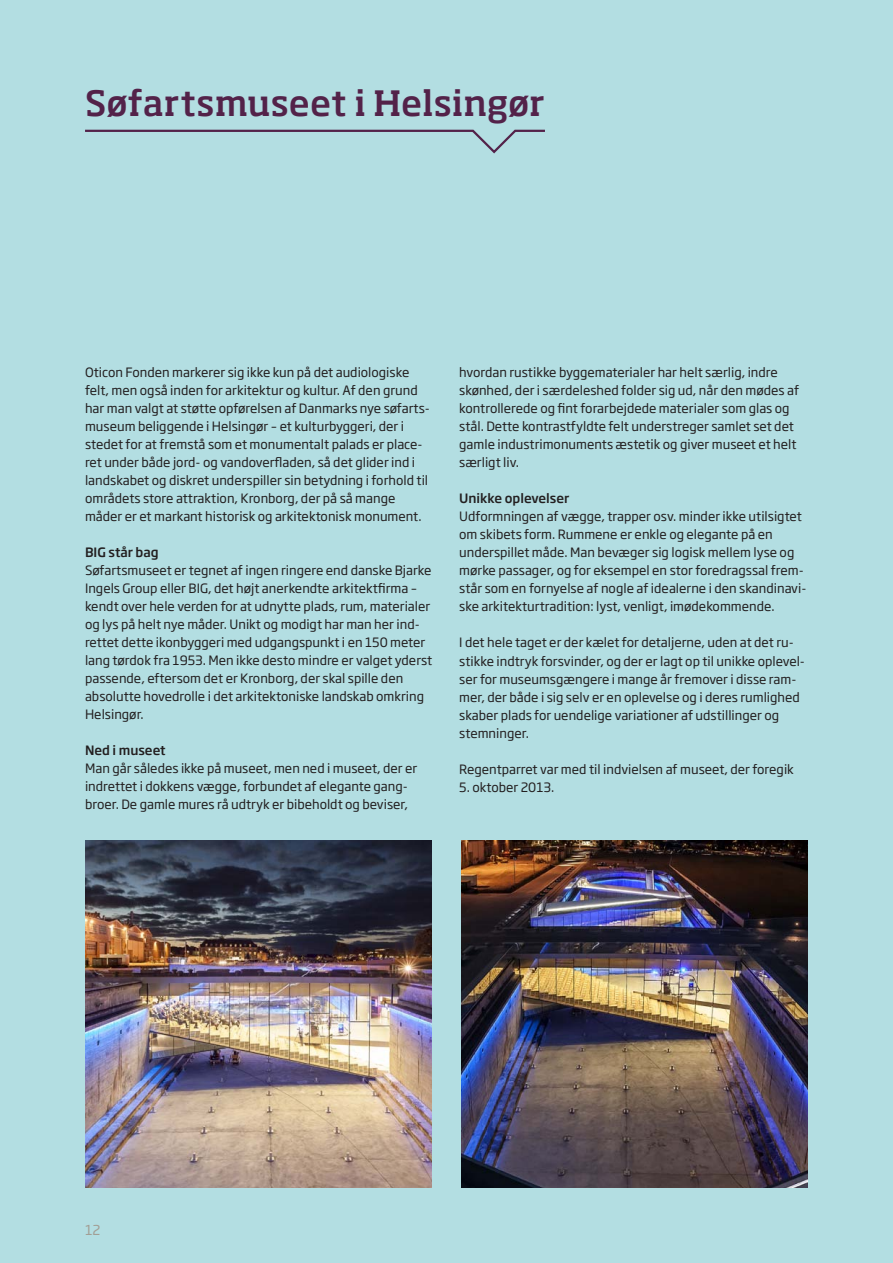
<style>
.page{position:relative;width:893px;height:1263px;background:#b3dee2}
.page>*{position:absolute;margin:0;border:0;box-sizing:border-box;transform-origin:0 0}
.t1{font:500 34.5px "Soho Pro";letter-spacing:.005em;color:#532249}
.t2{font:13.5px "Soho Gothic Pro";color:#a29e94}
.t3{font:12.75px/18px "Soho Gothic Pro";color:#231f20}
.t4{font:500 12.75px "Soho Gothic Pro";color:#231f20}
</style>
<div class="page">
<svg style="left:85px;top:129px;width:460px;height:25px"></svg>
<img style="left:85px;top:841px;width:347px;height:346px">
<img style="left:461px;top:841px;width:347px;height:346px">
<h1 class="t1" style="left:85px;top:79px;width:461px">Søfartsmuseet i Helsingør</h1>
<p class="t3" style="left:85px;top:363px;width:346px">Oticon Fonden markerer sig ikke kun på det audiologiske felt, men også inden for arkitektur og kultur. Af den grund har man valgt at støtte opførelsen af Danmarks nye søfarts&shy;museum beliggende i Helsingør – et kulturbyggeri, der i stedet for at fremstå som et monumentalt palads er place&shy;ret under både jord- og vandoverfladen, så det glider ind i landskabet og diskret underspiller sin betydning i forhold til områdets store attraktion, Kronborg, der på så mange måder er et markant historisk og arkitektonisk monument.</p>
<p class="t4" style="left:85px;top:543px;width:75px">BIG står bag</p>
<p class="t3" style="left:85px;top:561px;width:349px">Søfartsmuseet er tegnet af ingen ringere end danske Bjarke Ingels Group eller BIG, det højt anerkendte arkitektfirma – kendt over hele verden for at udnytte plads, rum, materialer og lys på helt nye måder. Unikt og modigt har man her ind&shy;rettet dette ikonbyggeri med udgangspunkt i en 150 meter lang tørdok fra 1953. Men ikke desto mindre er valget yderst passende, eftersom det er Kronborg, der skal spille den absolutte hovedrolle i det arkitektoniske landskab omkring Helsingør.</p>
<p class="t4" style="left:85px;top:741px;width:82px">Ned i museet</p>
<p class="t3" style="left:85px;top:759px;width:334px">Man går således ikke på museet, men ned i museet, der er indrettet i dokkens vægge, forbundet af elegante gang&shy;broer. De gamle mures rå udtryk er bibeholdt og beviser,</p>
<p class="t3" style="left:459px;top:363px;width:341px">hvordan rustikke byggematerialer har helt særlig, indre skønhed, der i særdeleshed folder sig ud, når den mødes af kontrollerede og fint forarbejdede materialer som glas og stål. Dette kontrastfyldte felt understreger samlet set det gamle industrimonuments æstetik og giver museet et helt særligt liv.</p>
<p class="t4" style="left:459px;top:489px;width:112px">Unikke oplevelser</p>
<p class="t3" style="left:459px;top:507px;width:349px">Udformningen af vægge, trapper osv. minder ikke utilsigtet om skibets form. Rummene er enkle og elegante på en underspillet måde. Man bevæger sig logisk mellem lyse og mørke passager, og for eksempel en stor foredragssal frem&shy;står som en fornyelse af nogle af idealerne i den skandinavi&shy;ske arkitekturtradition: lyst, venligt, imødekommende.</p>
<p class="t3" style="left:459px;top:633px;width:347px">I det hele taget er der kælet for detaljerne, uden at det ru&shy;stikke indtryk forsvinder, og der er lagt op til unikke oplevel&shy;ser for museumsgængere i mange år fremover i disse ram&shy;mer, der både i sig selv er en oplevelse og i deres rumlighed skaber plads for uendelige variationer af udstillinger og stemninger.</p>
<p class="t3" style="left:459px;top:759px;width:336px">Regentparret var med til indvielsen af museet, der foregik</p>
<p class="t3" style="left:459px;top:777px;width:97px">5. oktober 2013.</p>
<p class="t2" style="left:85px;top:1220px;width:17px">12</p>
</div>
